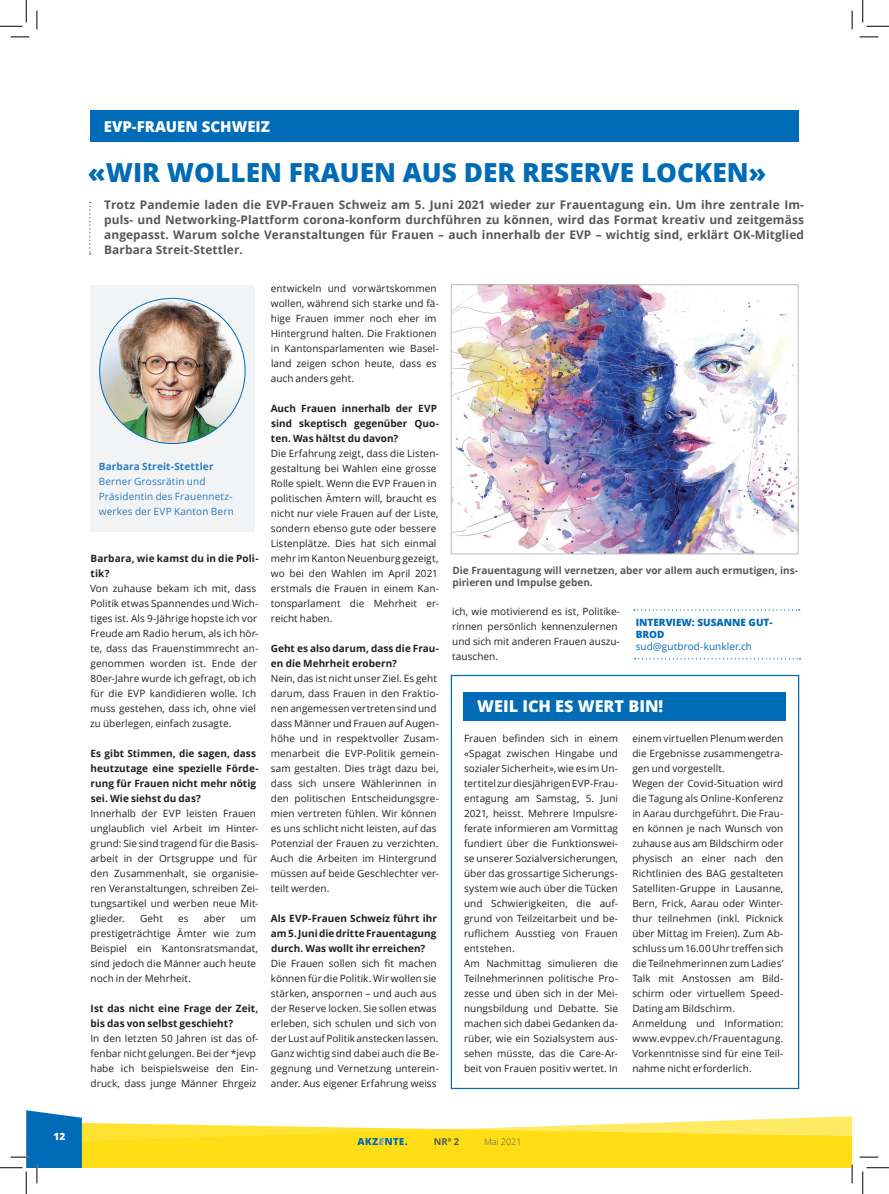
<style>
.page{position:relative;width:889px;height:1194px;background:#fff}
.page>*{position:absolute;margin:0;border:0;box-sizing:border-box;transform-origin:0 0}
.Titel_1{font:800 26.25px "Open Sans";color:#006bb6}
.t1{font:800 16.25px "Open Sans";color:#fff}
.Balken_1{font:800 15px "Open Sans";color:#fff}
.Einleitung_Kommentar{font:700 11.88px/15px "Open Sans";letter-spacing:.01em;color:#57585a;text-align:justify}
.Text_2{font:10px/15px "Open Sans";letter-spacing:.005em;color:#231f20}
.Text_2-2{font:700 10px/15px "Open Sans";letter-spacing:.005em;color:#231f20}
.Bildunterschriften{font:700 10px/12px "Open Sans";color:#57585a}
.Person_inkl__Beschri{font:10px/15px "Open Sans";letter-spacing:.015em;color:#277dc1}
.t2{font:800 10px/12px "Open Sans";color:#006bb6}
.Person_inkl__Beschri-2{font:700 10px "Open Sans";letter-spacing:.015em;color:#277dc1}
.t3{font:800 10px "Open Sans";color:#fff}
.t4{font:700 9.38px "Open Sans";color:#57585a}
.t5{font:300 9px "Open Sans";color:#57585a}
.s1{font-weight:400}
</style>
<div class="page">
<div style="left:90px;top:111px;width:709px;height:31px;background:#006bb6"></div>
<svg style="left:89px;top:202px;width:2px;height:52px"></svg>
<svg style="left:634px;top:609px;width:165px;height:1px"></svg>
<svg style="left:635px;top:658px;width:165px;height:1px"></svg>
<img style="left:453px;top:286px;width:343px;height:266px">
<div style="left:451px;top:284px;width:347px;height:270px;border:1px solid #bcbbb9"></div>
<div style="left:90px;top:285px;width:165px;height:246px;background:#f2f3f4"></div>
<img style="left:100px;top:298px;width:145px;height:145px;border-radius:73px">
<div style="left:451px;top:675px;width:348px;height:414px;border:1px solid #006bb6"></div>
<div style="left:463px;top:692px;width:323px;height:28px;background:#006bb6"></div>
<svg style="left:11px;top:36px;width:18px;height:2px"></svg>
<svg style="left:859px;top:36px;width:19px;height:2px"></svg>
<svg style="left:859px;top:1156px;width:19px;height:1px"></svg>
<svg style="left:36px;top:11px;width:2px;height:18px"></svg>
<svg style="left:851px;top:11px;width:2px;height:18px"></svg>
<svg style="left:0;top:0;width:27px;height:27px"></svg>
<svg style="left:0;top:1110px;width:853px;height:83px"></svg>
<svg style="left:862px;top:0;width:27px;height:27px"></svg>
<svg style="left:862px;top:1167px;width:27px;height:26px"></svg>
<p class="t3" style="left:54px;top:1128px;width:13px">12</p>
<p class="Balken_1" style="left:104px;top:115px;width:168px">EVP-FRAUEN SCHWEIZ</p>
<p class="Titel_1" style="left:88px;top:153px;width:680px">«WIR WOLLEN FRAUEN AUS DER RESERVE LOCKEN»</p>
<p class="Einleitung_Kommentar" style="left:104px;top:197px;width:701px">Trotz Pandemie laden die EVP-Frauen Schweiz am 5. Juni 2021 wieder zur Frauentagung ein. Um ihre zentrale Im&shy;puls- und Networking-Plattform corona-konform durchführen zu können, wird das Format kreativ und zeitgemäss angepasst. Warum solche Veranstaltungen für Frauen – auch innerhalb der EVP – wichtig sind, erklärt OK-Mitglied Barbara Streit-Stettler.</p>
<p class="Person_inkl__Beschri-2" style="left:99px;top:459px;width:116px">Barbara Streit-Stettler</p>
<p class="Person_inkl__Beschri" style="left:99px;top:473px;width:137px">Berner Grossrätin und<br>Präsidentin des Frauennetz&shy;werkes der EVP Kanton Bern</p>
<p class="Text_2-2" style="left:90px;top:550px;width:170px">Barbara, wie kamst du in die Poli&shy;tik?</p>
<p class="Text_2" style="left:90px;top:580px;width:170px">Von zuhause bekam ich mit, dass Politik etwas Spannendes und Wich&shy;tiges ist. Als 9-Jährige hopste ich vor Freude am Radio herum, als ich hör&shy;te, dass das Frauenstimmrecht an&shy;genommen worden ist. Ende der 80er-Jahre wurde ich gefragt, ob ich für die EVP kandidieren wolle. Ich muss gestehen, dass ich, ohne viel zu überlegen, einfach zusagte.</p>
<p class="Text_2-2" style="left:90px;top:745px;width:170px">Es gibt Stimmen, die sagen, dass heutzutage eine spezielle Förde&shy;rung für Frauen nicht mehr nötig sei. Wie siehst du das?</p>
<p class="Text_2" style="left:90px;top:805px;width:170px">Innerhalb der EVP leisten Frauen unglaublich viel Arbeit im Hinter&shy;grund: Sie sind tragend für die Basis&shy;arbeit in der Ortsgruppe und für den Zusammenhalt, sie organisie&shy;ren Veranstaltungen, schreiben Zei&shy;tungsartikel und werben neue Mit&shy;glieder.</p>
<p class="Text_2" style="left:140px;top:910px;width:24px">Geht</p>
<p class="Text_2" style="left:178px;top:910px;width:12px">es</p>
<p class="Text_2" style="left:204px;top:910px;width:23px">aber</p>
<p class="Text_2" style="left:90px;top:910px;width:169px;text-indent:150px">um prestigeträchtige Ämter wie zum<br>Beispiel ein Kantonsratsmandat, sind jedoch die Männer auch heute noch in der Mehrheit.</p>
<p class="Text_2-2" style="left:91px;top:1000px;width:169px">Ist das nicht eine Frage der Zeit, bis das von selbst geschieht?</p>
<p class="Text_2" style="left:90px;top:1030px;width:170px">In den letzten 50 Jahren ist das of&shy;fenbar nicht gelungen. Bei der *jevp habe ich beispielsweise den Ein&shy;druck, dass junge Männer Ehrgeiz</p>
<p class="Text_2" style="left:271px;top:280px;width:170px">entwickeln und vorwärtskommen wollen, während sich starke und fä&shy;hige Frauen immer noch eher im<br>Hintergrund halten. Die Fraktionen in Kantonsparlamenten wie Basel&shy;land zeigen schon heute, dass es auch anders geht.</p>
<p class="Text_2-2" style="left:271px;top:400px;width:170px">Auch Frauen innerhalb der EVP sind skeptisch gegenüber Quo&shy;ten. Was hältst du davon?</p>
<p class="Text_2" style="left:271px;top:445px;width:170px">Die Erfahrung zeigt, dass die Listen&shy;gestaltung bei Wahlen eine grosse<br>Rolle spielt. Wenn die EVP Frauen in politischen Ämtern will, braucht es nicht nur viele Frauen auf der Liste, sondern ebenso gute oder bessere<br>Listenplätze. Dies hat sich einmal mehr im Kanton Neuenburg gezeigt, wo bei den Wahlen im April 2021 erstmals die Frauen in einem Kan&shy;tonsparlament die Mehrheit er&shy;reicht haben.</p>
<p class="Text_2-2" style="left:271px;top:641px;width:170px">Geht es also darum, dass die Frau&shy;en die Mehrheit erobern?</p>
<p class="Text_2" style="left:270px;top:670px;width:170px">Nein, das ist nicht unser Ziel. Es geht darum, dass Frauen in den Fraktio&shy;nen angemessen vertreten sind und dass Männer und Frauen auf Augen&shy;höhe und in respektvoller Zusam&shy;menarbeit die EVP-Politik gemein&shy;sam gestalten. Dies trägt dazu bei, dass sich unsere Wählerinnen in den politischen Entscheidungsgre&shy;mien vertreten fühlen. Wir können es uns schlicht nicht leisten, auf das Potenzial der Frauen zu verzichten.<br>Auch die Arbeiten im Hintergrund müssen auf beide Geschlechter ver&shy;teilt werden.</p>
<p class="Text_2-2" style="left:271px;top:910px;width:168px;text-align:justify">Als EVP-Frauen Schweiz führt ihr am 5. Juni die dritte Frauentagung durch. Was wollt ihr erreichen?</p>
<p class="Text_2" style="left:271px;top:955px;width:170px">Die Frauen sollen sich fit machen können für die Politik. Wir wollen sie stärken, anspornen – und auch aus der Reserve locken. Sie sollen etwas erleben, sich schulen und sich von der Lust auf Politik anstecken lassen.<br>Ganz wichtig sind dabei auch die Be&shy;gegnung und Vernetzung unterein&shy;ander. Aus eigener Erfahrung weiss</p>
<p class="Bildunterschriften" style="left:452px;top:564px;width:347px">Die Frauentagung will vernetzen, aber vor allem auch ermutigen, ins&shy;pirieren und Impulse geben.</p>
<p class="Text_2" style="left:452px;top:603px;width:169px">ich, wie motivierend es ist, Politike&shy;rinnen persönlich kennenzulernen und sich mit anderen Frauen auszu&shy;tauschen.</p>
<p class="t2" style="left:635px;top:615px;width:138px">INTERVIEW: SUSANNE GUT-<br>BROD <span class="s1">sud@gutbrod-kunkler.ch</span></p>
<p class="t1" style="left:477px;top:694px;width:188px">WEIL ICH ES WERT BIN!</p>
<p class="Text_2" style="left:464px;top:730px;width:156px;text-align:justify">Frauen befinden sich in einem «Spagat zwischen Hingabe und sozialer Sicherheit», wie es im Un&shy;tertitel zur diesjährigen EVP-Frau&shy;entagung am Samstag, 5. Juni 2021, heisst. Mehrere Impulsre&shy;ferate informieren am Vormittag fundiert über die Funktionswei&shy;se unserer Sozialversicherungen, über das grossartige Sicherungs&shy;system wie auch über die Tücken und Schwierigkeiten, die auf&shy;grund von Teilzeitarbeit und be&shy;ruflichem Ausstieg von Frauen entstehen.</p>
<p class="Text_2" style="left:464px;top:955px;width:156px;text-align:justify">Am Nachmittag simulieren die Teilnehmerinnen politische Pro&shy;zesse und üben sich in der Mei&shy;nungsbildung und Debatte. Sie machen sich dabei Gedanken da&shy;rüber, wie ein Sozialsystem aus&shy;sehen müsste, das die Care-Ar&shy;beit von Frauen positiv wertet. In</p>
<p class="Text_2" style="left:632px;top:730px;width:153px;text-align:justify">einem virtuellen Plenum werden die Ergebnisse zusammengetra&shy;gen und vorgestellt.</p>
<p class="Text_2" style="left:632px;top:775px;width:153px;text-align:justify">Wegen der Covid-Situation wird die Tagung als Online-Konferenz in Aarau durchgeführt. Die Frau&shy;en können je nach Wunsch von zuhause aus am Bildschirm oder physisch an einer nach den Richtlinien des BAG gestalteten Satelliten-Gruppe in Lausanne, Bern, Frick, Aarau oder Winter&shy;thur teilnehmen (inkl. Picknick über Mittag im Freien). Zum Ab&shy;schluss um 16.00 Uhr treffen sich die Teilnehmerinnen zum Ladies’ Talk mit Anstossen am Bild&shy;schirm oder virtuellem Speed-Dating am Bildschirm.</p>
<p class="Text_2" style="left:632px;top:1015px;width:153px;text-align:justify">Anmeldung und Information: www.evppev.ch/Frauentagung.<br>Vorkenntnisse sind für eine Teil&shy;nahme nicht erforderlich.</p>
<p class="t4" style="left:434px;top:1135px;width:27px">NRº 2</p>
<p class="t5" style="left:484px;top:1135px;width:39px">Mai 2021</p>
</div>
